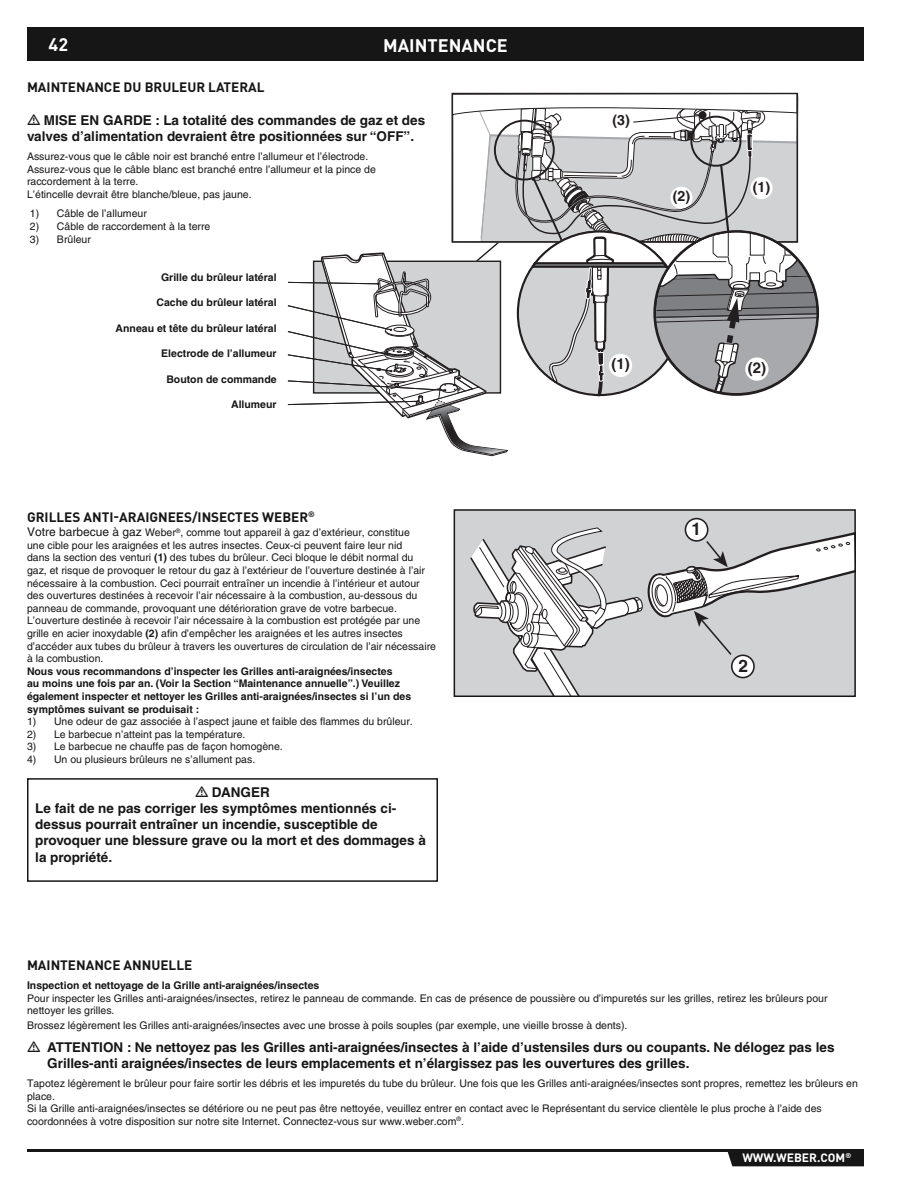
<style>
.page{position:relative;width:918px;height:1188px;background:#fff}
.page>*{position:absolute;margin:0;border:0;box-sizing:border-box;transform-origin:0 0}
.t1{font:18px "DI Nkerned";color:#fff}
.t2{font:700 17.4px "Helvetica";color:#231f20}
.t3{font:700 15px "Helvetica";color:#231f20}
.t4{font:700 14.25px "Helvetica";color:#231f20}
.t5{font:700 13.5px/16.2px "Helvetica";color:#161616}
.t6{font:13.5px "DI Nkerned";color:#161616}
.t7{font:12px "DI Nkerned";color:#fff}
.t8{font:10.5px/12.6px "Helvetica";color:#161616}
.t9{font:700 10.5px/12.6px "Helvetica";color:#161616}
.t10{font:10.05px "Helvetica";color:#231f20}
.s1{font-weight:400;font-size:10.05px;color:#231f20}
.s2{font-size:12px}
.s3{font-weight:700}
</style>
<div class="page">
<div style="left:27px;top:27px;width:837px;height:33px;background:#161616"></div>
<hr style="left:27px;top:1149px;width:702px;height:3px;background:#161616">
<div style="left:727px;top:1149px;width:137px;height:17px;background:#161616"></div>
<div style="left:27px;top:778px;width:411px;height:104px;border:2px solid #161616"></div>
<svg style="left:287px;top:93px;width:566px;height:603px"></svg>
<div style="left:454px;top:509px;width:402px;height:188px;border:2px solid #161616"></div>
<h1 class="t1" style="left:49px;top:38px;width:21px">42</h1>
<h1 class="t1" style="left:383px;top:39px;width:126px">MAINTENANCE</h1>
<p class="t6" style="left:27px;top:83px;width:239px">MAINTENANCE DU BRULEUR LATERAL</p>
<p class="t5" style="left:27px;top:113px;width:400px;text-indent:17px">MISE EN GARDE : La totalité des commandes de gaz et des valves d’alimentation devraient être positionnées sur “OFF”.</p>
<p class="t8" style="left:27px;top:151px;width:350px">Assurez-vous que le câble noir est branché entre l’allumeur et l’électrode.<br>Assurez-vous que le câble blanc est branché entre l’allumeur et la pince de raccordement à la terre.<br>L’étincelle devrait être blanche/bleue, pas jaune.</p>
<p class="t8" style="left:30px;top:208px;width:118px">1) Câble de l’allumeur</p>
<p class="t8" style="left:30px;top:221px;width:182px">2) Câble de raccordement à la terre</p>
<p class="t8" style="left:30px;top:234px;width:62px">3) Brûleur</p>
<p class="t9" style="left:161px;top:272px;width:117px">Grille du brûleur latéral</p>
<p class="t9" style="left:157px;top:297px;width:122px">Cache du brûleur latéral</p>
<p class="t10" style="left:275px;top:276px;width:10px">te</p>
<p class="t9" style="left:116px;top:323px;width:169px">Anneau et tête du brûleur latéral<sub>d</sub></p>
<p class="t9" style="left:161px;top:348px;width:124px">Electrode de l’allumeur<span class="s1">e</span></p>
<p class="t9" style="left:166px;top:374px;width:119px">Bouton de commande<span class="s1">b</span></p>
<p class="t9" style="left:231px;top:399px;width:47px">Allumeur</p>
<p class="t6" style="left:27px;top:512px;width:289px">GRILLES ANTI-ARAIGNEES/INSECTES WEBER<sup>®</sup></p>
<p class="t8" style="left:27px;top:527px;width:411px"><span class="s2">Votre barbecue à gaz</span> Weber<sup>®</sup>, comme tout appareil à gaz d’extérieur, constitue<br>une cible pour les araignées et les autres insectes. Ceux-ci peuvent faire leur nid<br>dans la section des venturi <span class="s3">(1)</span> des tubes du brûleur. Ceci bloque le débit normal du<br>gaz, et risque de provoquer le retour du gaz à l’extérieur de l’ouverture destinée à l’air nécessaire à la combustion. Ceci pourrait entraîner un incendie à l’intérieur et autour des ouvertures destinées à recevoir l’air nécessaire à la combustion, au-dessous du panneau de commande, provoquant une détérioration grave de votre barbecue.<br>L’ouverture destinée à recevoir l’air nécessaire à la combustion est protégée par une grille en acier inoxydable <span class="s3">(2)</span> afin d’empêcher les araignées et les autres insectes d’accéder aux tubes du brûleur à travers les ouvertures de circulation de l’air nécessaire à la combustion.</p>
<p class="t9" style="left:27px;top:666px;width:386px">Nous vous recommandons d’inspecter les Grilles anti-araignées/insectes<br>au moins une fois par an. (Voir la Section “Maintenance annuelle”.) Veuillez également inspecter et nettoyer les Grilles anti-araignées/insectes si l’un des symptômes suivant se produisait :</p>
<p class="t8" style="left:27px;top:716px;width:387px">1) Une odeur de gaz associée à l’aspect jaune et faible des flammes du brûleur.</p>
<p class="t8" style="left:27px;top:729px;width:220px">2) Le barbecue n’atteint pas la température.</p>
<p class="t8" style="left:27px;top:741px;width:257px">3) Le barbecue ne chauffe pas de façon homogène.</p>
<p class="t8" style="left:27px;top:754px;width:230px">4) Un ou plusieurs brûleurs ne s’allument pas.</p>
<p class="t5" style="left:35px;top:785px;width:392px;text-indent:177px">DANGER<br>Le fait de ne pas corriger les symptômes mentionnés ci&shy;dessus pourrait entraîner un incendie, susceptible de provoquer une blessure grave ou la mort et des dommages à la propriété.</p>
<h3 class="t4" style="left:613px;top:115px;width:19px">(3)</h3>
<h3 class="t4" style="left:673px;top:191px;width:19px">(2)</h3>
<h3 class="t4" style="left:753px;top:181px;width:19px">(1)</h3>
<h3 class="t3" style="left:611px;top:358px;width:20px">(1)</h3>
<h3 class="t3" style="left:748px;top:362px;width:20px">(2)</h3>
<h2 class="t2" style="left:692px;top:523px;width:11px">1</h2>
<h2 class="t2" style="left:738px;top:660px;width:11px">2</h2>
<p class="t6" style="left:27px;top:960px;width:167px">MAINTENANCE ANNUELLE</p>
<p class="t9" style="left:27px;top:980px;width:294px">Inspection et nettoyage de la Grille anti-araignées/insectes</p>
<p class="t8" style="left:27px;top:993px;width:802px">Pour inspecter les Grilles anti-araignées/insectes, retirez le panneau de commande. En cas de présence de poussière ou d’impuretés sur les grilles, retirez les brûleurs pour nettoyer les grilles.</p>
<p class="t8" style="left:27px;top:1020px;width:602px">Brossez légèrement les Grilles anti-araignées/insectes avec une brosse à poils souples (par exemple, une vieille brosse à dents).</p>
<p class="t5" style="left:47px;top:1040px;width:789px">ATTENTION : Ne nettoyez pas les Grilles anti-araignées/insectes à l’aide d’ustensiles durs ou coupants. Ne délogez pas les<br>Grilles-anti araignées/insectes de leurs emplacements et n’élargissez pas les ouvertures des grilles.</p>
<p class="t8" style="left:27px;top:1078px;width:832px">Tapotez légèrement le brûleur pour faire sortir les débris et les impuretés du tube du brûleur. Une fois que les Grilles anti-araignées/insectes sont propres, remettez les brûleurs en place.<br>Si la Grille anti-araignées/insectes se détériore ou ne peut pas être nettoyée, veuillez entrer en contact avec le Représentant du service clientèle le plus proche à l’aide des coordonnées à votre disposition sur notre site Internet. Connectez-vous sur www.weber.com<sup>®</sup>.</p>
<p class="t7" style="left:742px;top:1154px;width:110px">WWW.WEBER.COM<sup>®</sup></p>
</div>
